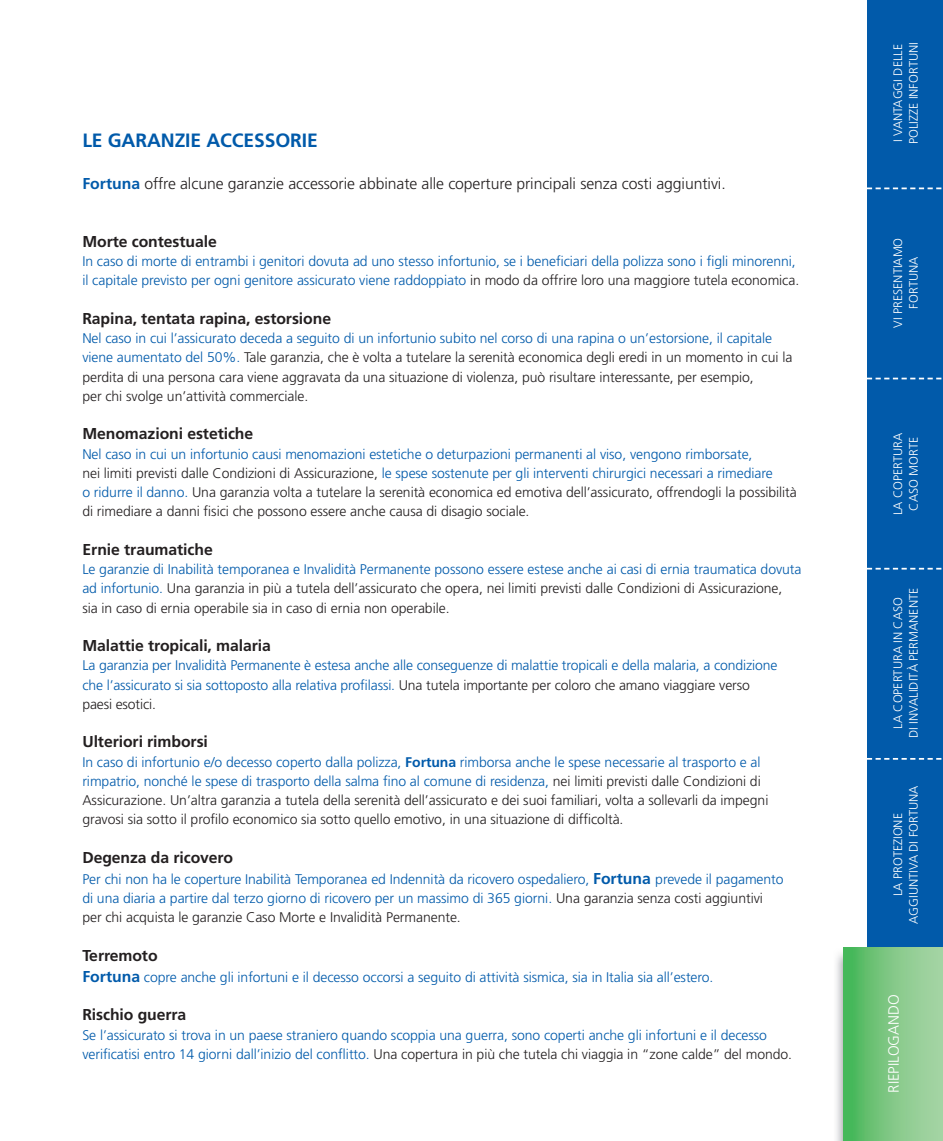
<style>
.page{position:relative;width:943px;height:1141px;background:#fff}
.page>*{position:absolute;margin:0;border:0;box-sizing:border-box;transform-origin:0 0}
.t1{font:700 19.25px "Frutiger";letter-spacing:-.005em;color:#015aaa}
.t2{font:700 15.75px "Frutiger";letter-spacing:-.005em;color:#231f20}
.t3{font:300 15.75px "Frutiger";letter-spacing:-.005em;color:#231f20}
.t4{font:300 14.88px "Frutiger";color:#fff}
.t5{font:300 14px/19.2px "Frutiger";letter-spacing:-.005em;color:#231f20}
.t6{font:300 14px/19.2px "Frutiger";letter-spacing:-.005em;color:#015aaa}
.t7{font:300 12.25px/15.8px "Frutiger";color:#fff;text-align:center}
.s1{font-weight:700;color:#015aaa}
.s2{color:#231f20}
.s3{color:#015aaa}
.s4{font-weight:700;font-size:15.75px}
</style>
<div class="page">
<div style="left:866px;top:0;width:77px;height:951px;background:#015aaa"></div>
<svg style="left:866px;top:188px;width:76px;height:1px"></svg>
<svg style="left:866px;top:378px;width:76px;height:1px"></svg>
<svg style="left:866px;top:568px;width:76px;height:2px"></svg>
<svg style="left:866px;top:758px;width:76px;height:2px"></svg>
<img style="left:836px;top:952px;width:7px;height:189px">
<div style="left:843px;top:948px;width:100px;height:193px;background:linear-gradient(to right,#49b75a,#b0d7ac)"></div>
<h1 class="t1" style="left:82px;top:133px;width:237px">LE GARANZIE ACCESSORIE</h1>
<p class="t3" style="left:82px;top:177px;width:645px"><span class="s1">Fortuna</span> offre alcune garanzie accessorie abbinate alle coperture principali senza costi aggiuntivi.</p>
<p class="t2" style="left:82px;top:235px;width:136px">Morte contestuale</p>
<p class="t6" style="left:82px;top:253px;width:718px">In caso di morte di entrambi i genitori dovuta ad uno stesso infortunio, se i beneficiari della polizza sono i figli minorenni, il capitale previsto per ogni genitore assicurato viene raddoppiato <span class="s2">in modo da offrire loro una maggiore tutela economica.</span></p>
<p class="t2" style="left:82px;top:312px;width:250px">Rapina, tentata rapina, estorsione</p>
<p class="t5" style="left:82px;top:330px;width:711px"><span class="s3">Nel caso in cui l’assicurato deceda a seguito di un infortunio subito nel corso di una rapina o un’estorsione, il capitale viene aumentato del 50%.</span> Tale garanzia, che è volta a tutelare la serenità economica degli eredi in un momento in cui la perdita di una persona cara viene aggravata da una situazione di violenza, può risultare interessante, per esempio,<br>per chi svolge un’attività commerciale.</p>
<p class="t2" style="left:82px;top:428px;width:172px">Menomazioni estetiche</p>
<p class="t5" style="left:82px;top:445px;width:716px"><span class="s3">Nel caso in cui un infortunio causi menomazioni estetiche o deturpazioni permanenti al viso, vengono rimborsate,<br></span>nei limiti previsti dalle Condizioni di Assicurazione, <span class="s3">le spese sostenute per gli interventi chirurgici necessari a rimediare<br>o ridurre il danno.</span> Una garanzia volta a tutelare la serenità economica ed emotiva dell’assicurato, offrendogli la possibilità di rimediare a danni fisici che possono essere anche causa di disagio sociale.</p>
<p class="t2" style="left:82px;top:543px;width:132px">Ernie traumatiche</p>
<p class="t5" style="left:82px;top:561px;width:720px"><span class="s3">Le garanzie di Inabilità temporanea e Invalidità Permanente possono essere estese anche ai casi di ernia traumatica dovuta ad infortunio.</span> Una garanzia in più a tutela dell’assicurato che opera, nei limiti previsti dalle Condizioni di Assicurazione,<br>sia in caso di ernia operabile sia in caso di ernia non operabile.</p>
<p class="t2" style="left:82px;top:639px;width:190px">Malattie tropicali, malaria</p>
<p class="t6" style="left:82px;top:657px;width:696px">La garanzia per Invalidità Permanente è estesa anche alle conseguenze di malattie tropicali e della malaria, a condizione che l’assicurato si sia sottoposto alla relativa profilassi. <span class="s2">Una tutela importante per coloro che amano viaggiare verso paesi esotici.</span></p>
<p class="t2" style="left:82px;top:736px;width:127px">Ulteriori rimborsi</p>
<p class="t5" style="left:82px;top:753px;width:687px"><span class="s3">In caso di infortunio e/o decesso coperto dalla polizza,</span> <span class="s1">Fortuna</span> <span class="s3">rimborsa anche le spese necessarie al trasporto e al rimpatrio, nonché le spese di trasporto della salma fino al comune di residenza,</span> nei limiti previsti dalle Condizioni di Assicurazione. Un’altra garanzia a tutela della serenità dell’assicurato e dei suoi familiari, volta a sollevarli da impegni gravosi sia sotto il profilo economico sia sotto quello emotivo, in una situazione di difficoltà.</p>
<p class="t2" style="left:82px;top:851px;width:152px">Degenza da ricovero</p>
<p class="t6" style="left:82px;top:871px;width:702px">Per chi non ha le coperture Inabilità Temporanea ed Indennità da ricovero ospedaliero, <span class="s4">Fortuna</span> prevede il pagamento di una diaria a partire dal terzo giorno di ricovero per un massimo di 365 giorni. <span class="s2">Una garanzia senza costi aggiuntivi per chi acquista le garanzie Caso Morte e Invalidità Permanente.</span></p>
<p class="t2" style="left:82px;top:949px;width:77px">Terremoto</p>
<p class="t6" style="left:82px;top:969px;width:632px"><span class="s4">Fortuna</span> copre anche gli infortuni e il decesso occorsi a seguito di attività sismica, sia in Italia sia all’estero.</p>
<p class="t2" style="left:82px;top:1009px;width:105px">Rischio guerra</p>
<p class="t6" style="left:82px;top:1026px;width:711px">Se l’assicurato si trova in un paese straniero quando scoppia una guerra, sono coperti anche gli infortuni e il decesso verificatisi entro 14 giorni dall’inizio del conflitto. <span class="s2">Una copertura in più che tutela chi viaggia in “zone calde” del mondo.</span></p>
<p class="t7" style="left:890px;top:144px;width:104px;text-align:left;rotate:-90deg">I VANTAGGI DELLE<br>POLIZZE INFORTUNI</p>
<p class="t7" style="left:890px;top:328px;width:91px;rotate:-90deg">VI PRESENTIAMO<br>FORTUNA</p>
<p class="t7" style="left:890px;top:515px;width:84px;rotate:-90deg">LA COPERTURA<br>CASO MORTE</p>
<p class="t7" style="left:890px;top:738px;width:151px;rotate:-90deg">LA COPERTURA IN CASO<br>DI INVALIDITÀ PERMANENTE</p>
<p class="t7" style="left:890px;top:924px;width:140px;rotate:-90deg">LA PROTEZIONE<br>AGGIUNTIVA DI FORTUNA</p>
<p class="t4" style="left:887px;top:1093px;width:100px;rotate:-90deg">RIEPILOGANDO</p>
</div>
